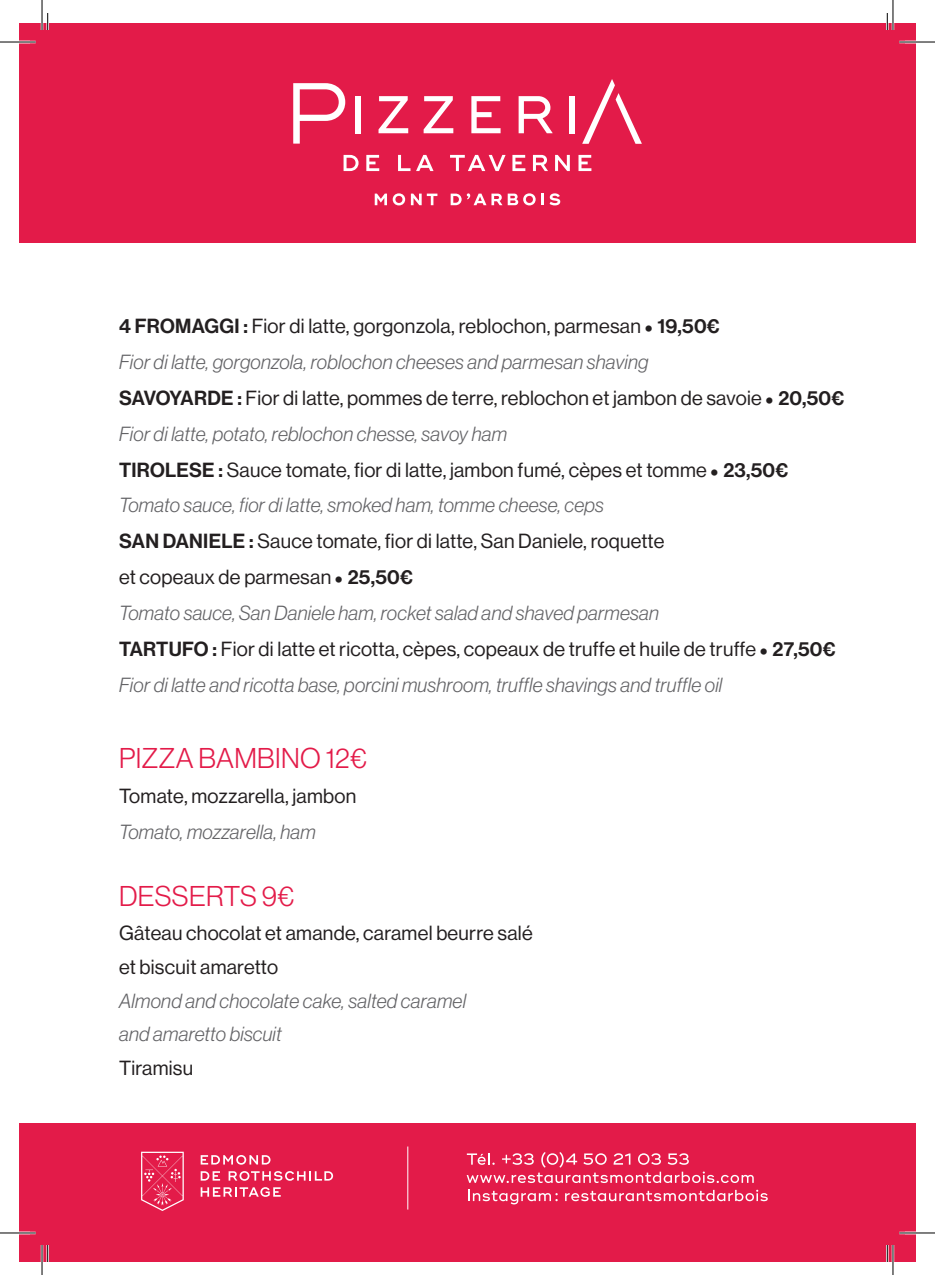
<style>
.page{position:relative;width:935px;height:1275px;background:#fff}
.page>*{position:absolute;margin:0;border:0;box-sizing:border-box;transform-origin:0 0}
.t1{font:300 28px "Neue Haas Display";letter-spacing:.015em;color:#e31b49}
.t2{font:italic 300 20px/35.8px "Neue Haas Display";letter-spacing:.015em;color:#636366}
.t3{font:20px/33.8px "Neue Haas Display";letter-spacing:.015em;color:#231f20}
.s1{font-family:"Neue Haas Display Mediu";font-weight:400;font-style:normal;color:#231f20}
.s2{font-weight:400;font-style:normal;color:#231f20}
.s3{font-weight:400;font-style:normal;font-size:26px;color:#231f20}
</style>
<div class="page">
<div style="left:19px;top:23px;width:896px;height:219px;background:#e31b49"></div>
<div style="left:19px;top:1123px;width:896px;height:138px;background:#e31b49"></div>
<svg style="left:374px;top:193px;width:31px;height:12px"></svg>
<svg style="left:411px;top:194px;width:10px;height:11px"></svg>
<svg style="left:427px;top:194px;width:10px;height:11px"></svg>
<svg style="left:450px;top:193px;width:85px;height:12px"></svg>
<svg style="left:541px;top:193px;width:19px;height:12px"></svg>
<svg style="left:343px;top:155px;width:15px;height:16px"></svg>
<svg style="left:366px;top:155px;width:13px;height:16px"></svg>
<svg style="left:398px;top:155px;width:12px;height:16px"></svg>
<svg style="left:416px;top:155px;width:17px;height:16px"></svg>
<svg style="left:450px;top:155px;width:55px;height:16px"></svg>
<svg style="left:512px;top:155px;width:13px;height:16px"></svg>
<svg style="left:533px;top:155px;width:15px;height:16px"></svg>
<svg style="left:555px;top:155px;width:14px;height:16px"></svg>
<svg style="left:578px;top:155px;width:13px;height:16px"></svg>
<div style="left:355px;top:96px;width:5px;height:37px;background:#fff"></div>
<svg style="left:378px;top:96px;width:30px;height:37px"></svg>
<svg style="left:423px;top:96px;width:30px;height:37px"></svg>
<svg style="left:471px;top:96px;width:29px;height:37px"></svg>
<svg style="left:518px;top:96px;width:34px;height:37px"></svg>
<div style="left:569px;top:96px;width:5px;height:37px;background:#fff"></div>
<svg style="left:582px;top:79px;width:59px;height:65px"></svg>
<svg style="left:293px;top:83px;width:52px;height:61px"></svg>
<hr style="left:407px;top:1146px;width:1px;height:63px;background:#fff">
<svg style="left:141px;top:1151px;width:43px;height:60px"></svg>
<svg style="left:201px;top:1155px;width:69px;height:9px"></svg>
<svg style="left:201px;top:1171px;width:19px;height:9px"></svg>
<svg style="left:228px;top:1171px;width:105px;height:9px"></svg>
<svg style="left:201px;top:1187px;width:80px;height:9px"></svg>
<svg style="left:466px;top:1152px;width:287px;height:31px"></svg>
<svg style="left:468px;top:1189px;width:89px;height:15px"></svg>
<svg style="left:565px;top:1189px;width:202px;height:12px"></svg>
<hr style="left:14px;top:41px;width:22px;height:2px;background:#fff">
<hr style="left:899px;top:41px;width:22px;height:2px;background:#fff">
<hr style="left:14px;top:1231px;width:22px;height:3px;background:#fff">
<hr style="left:899px;top:1231px;width:22px;height:3px;background:#fff">
<hr style="left:46px;top:14px;width:3px;height:16px;background:#fff">
<hr style="left:46px;top:1245px;width:3px;height:16px;background:#fff">
<hr style="left:885px;top:14px;width:3px;height:16px;background:#fff">
<hr style="left:885px;top:1245px;width:3px;height:16px;background:#fff">
<svg style="left:47px;top:14px;width:1px;height:16px"></svg>
<svg style="left:47px;top:1245px;width:1px;height:16px"></svg>
<svg style="left:886px;top:14px;width:1px;height:16px"></svg>
<svg style="left:886px;top:1245px;width:1px;height:16px"></svg>
<hr style="left:41px;top:0;width:2px;height:30px;background:#fff">
<hr style="left:41px;top:1245px;width:2px;height:30px;background:#fff">
<hr style="left:891px;top:0;width:3px;height:30px;background:#fff">
<hr style="left:891px;top:1245px;width:3px;height:30px;background:#fff">
<hr style="left:0;top:42px;width:30px;height:1px;background:#000">
<hr style="left:904px;top:42px;width:30px;height:1px;background:#000">
<hr style="left:0;top:1232px;width:30px;height:1px;background:#000">
<hr style="left:904px;top:1232px;width:30px;height:1px;background:#000">
<hr style="left:42px;top:0;width:1px;height:30px;background:#000">
<hr style="left:42px;top:1245px;width:1px;height:30px;background:#000">
<hr style="left:892px;top:0;width:1px;height:30px;background:#000">
<hr style="left:892px;top:1245px;width:1px;height:30px;background:#000">
<p class="t2" style="left:119px;top:310px;width:726px"><span class="s1">4 FROMAGGI :</span> <span class="s2">Fior di latte, gorgonzola, reblochon, parmesan</span> <span class="s3">•</span> <span class="s1">19,50€<br></span>Fior di latte, gorgonzola, roblochon cheeses and parmesan shaving<br><span class="s1">SAVOYARDE :</span> <span class="s2">Fior di latte, pommes de terre, reblochon et jambon de savoie</span> <span class="s3">•</span> <span class="s1">20,50€ </span>Fior di latte, potato, reblochon chesse, savoy ham<br><span class="s1">TIROLESE :</span> <span class="s2">Sauce tomate, fior di latte, jambon fumé, cèpes et tomme</span> <span class="s3">•</span> <span class="s1">23,50€ </span>Tomato sauce, fior di latte, smoked ham, tomme cheese, ceps<br><span class="s1">SAN DANIELE :</span> <span class="s2">Sauce tomate, fior di latte, San Daniele, roquette<br>et copeaux de parmesan</span> <span class="s3">•</span> <span class="s1">25,50€<br></span>Tomato sauce, San Daniele ham, rocket salad and shaved parmesan<br><span class="s1">TARTUFO :</span> <span class="s2">Fior di latte et ricotta, cèpes, copeaux de truffe et huile de truffe</span> <span class="s3">•</span> <span class="s1">27,50€ </span>Fior di latte and ricotta base, porcini mushroom, truffle shavings and truffle oil</p>
<h1 class="t1" style="left:119px;top:743px;width:249px">PIZZA BAMBINO 12€</h1>
<p class="t3" style="left:119px;top:781px;width:239px">Tomate, mozzarella, jambon</p>
<p class="t2" style="left:119px;top:816px;width:198px">Tomato, mozzarella, ham</p>
<h1 class="t1" style="left:119px;top:881px;width:177px">DESSERTS 9€</h1>
<p class="t3" style="left:119px;top:917px;width:415px">Gâteau chocolat et amande, caramel beurre salé et biscuit amaretto</p>
<p class="t2" style="left:119px;top:985px;width:348px;line-height:33.8px">Almond and chocolate cake, salted caramel and amaretto biscuit</p>
<p class="t3" style="left:119px;top:1052px;width:76px">Tiramisu</p>
</div>
